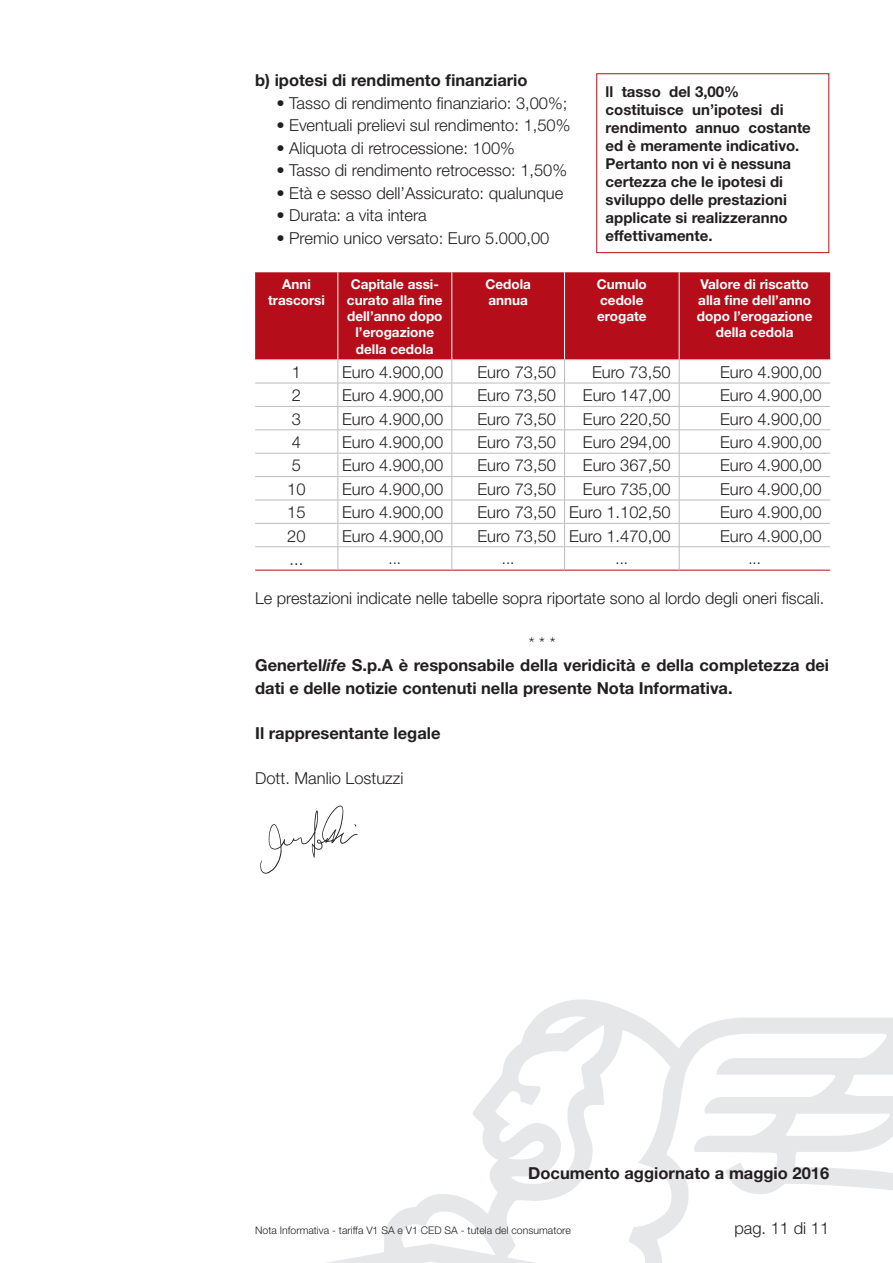
<style>
.page{position:relative;width:893px;height:1263px;background:#fff}
.page>*{position:absolute;margin:0;border:0;box-sizing:border-box;transform-origin:0 0}
.t1{font:300 16.5px "Helvetica Neue";color:#231f20}
.t2{font:700 16.5px/22.5px "Helvetica Neue";color:#231f20}
.t3{font:700 15px/18px "Helvetica Neue";color:#231f20}
.t4{font:300 15px "Helvetica Neue";color:#231f20}
.t5{font:700 13.5px/16.2px "Helvetica Neue";color:#fff;text-align:center}
.t6{font:300 10.5px "Helvetica Neue";color:#231f20}
.s1{font-weight:300}
.s2{font-style:italic}
</style>
<div class="page">
<svg style="left:326px;top:999px;width:567px;height:264px"></svg>
<div style="left:255px;top:272px;width:575px;height:87px;background:#b50e1a"></div>
<hr style="left:338px;top:383px;width:114px;height:1px;background:#bcbdc0">
<hr style="left:452px;top:383px;width:112px;height:1px;background:#bcbdc0">
<hr style="left:564px;top:383px;width:115px;height:1px;background:#bcbdc0">
<hr style="left:679px;top:383px;width:151px;height:1px;background:#bcbdc0">
<hr style="left:338px;top:406px;width:114px;height:1px;background:#bcbdc0">
<hr style="left:452px;top:406px;width:112px;height:1px;background:#bcbdc0">
<hr style="left:564px;top:406px;width:115px;height:1px;background:#bcbdc0">
<hr style="left:679px;top:406px;width:151px;height:1px;background:#bcbdc0">
<hr style="left:338px;top:430px;width:114px;height:1px;background:#bcbdc0">
<hr style="left:452px;top:430px;width:112px;height:1px;background:#bcbdc0">
<hr style="left:564px;top:430px;width:115px;height:1px;background:#bcbdc0">
<hr style="left:679px;top:430px;width:151px;height:1px;background:#bcbdc0">
<hr style="left:338px;top:453px;width:114px;height:1px;background:#bcbdc0">
<hr style="left:452px;top:453px;width:112px;height:1px;background:#bcbdc0">
<hr style="left:564px;top:453px;width:115px;height:1px;background:#bcbdc0">
<hr style="left:679px;top:453px;width:151px;height:1px;background:#bcbdc0">
<hr style="left:338px;top:476px;width:114px;height:1px;background:#bcbdc0">
<hr style="left:452px;top:476px;width:112px;height:1px;background:#bcbdc0">
<hr style="left:564px;top:476px;width:115px;height:1px;background:#bcbdc0">
<hr style="left:679px;top:476px;width:151px;height:1px;background:#bcbdc0">
<hr style="left:338px;top:500px;width:114px;height:1px;background:#bcbdc0">
<hr style="left:452px;top:500px;width:112px;height:1px;background:#bcbdc0">
<hr style="left:564px;top:500px;width:115px;height:1px;background:#bcbdc0">
<hr style="left:679px;top:500px;width:151px;height:1px;background:#bcbdc0">
<hr style="left:338px;top:523px;width:114px;height:1px;background:#bcbdc0">
<hr style="left:452px;top:523px;width:112px;height:1px;background:#bcbdc0">
<hr style="left:564px;top:523px;width:115px;height:1px;background:#bcbdc0">
<hr style="left:679px;top:523px;width:151px;height:1px;background:#bcbdc0">
<hr style="left:338px;top:546px;width:114px;height:1px;background:#bcbdc0">
<hr style="left:452px;top:546px;width:112px;height:1px;background:#bcbdc0">
<hr style="left:564px;top:546px;width:115px;height:1px;background:#bcbdc0">
<hr style="left:679px;top:546px;width:151px;height:1px;background:#bcbdc0">
<hr style="left:255px;top:359px;width:83px;height:1px;background:#bcbdc0">
<hr style="left:338px;top:359px;width:114px;height:1px;background:#bcbdc0">
<hr style="left:452px;top:359px;width:112px;height:1px;background:#bcbdc0">
<hr style="left:564px;top:359px;width:115px;height:1px;background:#bcbdc0">
<hr style="left:679px;top:359px;width:151px;height:1px;background:#bcbdc0">
<hr style="left:255px;top:570px;width:83px;height:1px;background:#b50e1a">
<hr style="left:338px;top:570px;width:114px;height:1px;background:#b50e1a">
<hr style="left:452px;top:570px;width:112px;height:1px;background:#b50e1a">
<hr style="left:564px;top:570px;width:115px;height:1px;background:#b50e1a">
<hr style="left:679px;top:570px;width:151px;height:1px;background:#b50e1a">
<hr style="left:255px;top:500px;width:83px;height:1px;background:#bcbdc0">
<hr style="left:255px;top:523px;width:83px;height:1px;background:#bcbdc0">
<hr style="left:255px;top:546px;width:83px;height:1px;background:#bcbdc0">
<hr style="left:255px;top:476px;width:83px;height:1px;background:#bcbdc0">
<hr style="left:255px;top:430px;width:83px;height:1px;background:#bcbdc0">
<hr style="left:255px;top:406px;width:83px;height:1px;background:#bcbdc0">
<hr style="left:255px;top:383px;width:83px;height:1px;background:#bcbdc0">
<hr style="left:255px;top:453px;width:83px;height:1px;background:#bcbdc0">
<svg style="left:452px;top:360px;width:1px;height:210px"></svg>
<svg style="left:564px;top:360px;width:1px;height:210px"></svg>
<svg style="left:679px;top:360px;width:1px;height:210px"></svg>
<hr style="left:452px;top:272px;width:1px;height:87px;background:#fff">
<hr style="left:564px;top:272px;width:1px;height:87px;background:#fff">
<hr style="left:679px;top:272px;width:1px;height:87px;background:#fff">
<hr style="left:338px;top:272px;width:1px;height:87px;background:#fff">
<svg style="left:338px;top:360px;width:1px;height:210px"></svg>
<img style="left:260px;top:805px;width:98px;height:69px">
<div style="left:596px;top:73px;width:233px;height:180px;border:1px solid #b50e1a"></div>
<p class="t2" style="left:255px;top:69px;width:274px">b) ipotesi di rendimento finanziario</p>
<p class="t1" style="left:276px;top:93px;width:292px">• Tasso di rendimento finanziario: 3,00%;</p>
<p class="t1" style="left:276px;top:115px;width:296px">• Eventuali prelievi sul rendimento: 1,50%</p>
<p class="t1" style="left:276px;top:138px;width:240px">• Aliquota di retrocessione: 100%</p>
<p class="t1" style="left:276px;top:160px;width:292px">• Tasso di rendimento retrocesso: 1,50%</p>
<p class="t1" style="left:276px;top:183px;width:288px">• Età e sesso dell’Assicurato: qualunque</p>
<p class="t1" style="left:276px;top:205px;width:152px">• Durata: a vita intera</p>
<p class="t1" style="left:276px;top:228px;width:275px">• Premio unico versato: Euro 5.000,00</p>
<p class="t5" style="left:268px;top:276px;width:58px">Anni trascorsi</p>
<p class="t5" style="left:347px;top:276px;width:97px">Capitale assi&shy;curato alla fine dell’anno dopo l’erogazione della cedola</p>
<p class="t5" style="left:485px;top:276px;width:47px;text-align:left">Cedola annua</p>
<p class="t5" style="left:597px;top:276px;width:51px;text-align:left">Cumulo cedole erogate</p>
<p class="t5" style="left:697px;top:276px;width:117px">Valore di riscatto alla fine dell’anno dopo l’erogazione della cedola</p>
<p class="t1" style="left:292px;top:362px;width:11px">1</p>
<p class="t1" style="left:342px;top:362px;width:103px">Euro 4.900,00</p>
<p class="t1" style="left:477px;top:362px;width:80px">Euro 73,50</p>
<p class="t1" style="left:592px;top:362px;width:80px">Euro 73,50</p>
<p class="t1" style="left:720px;top:362px;width:103px">Euro 4.900,00</p>
<p class="t1" style="left:292px;top:385px;width:11px">2</p>
<p class="t1" style="left:342px;top:385px;width:103px">Euro 4.900,00</p>
<p class="t1" style="left:477px;top:385px;width:80px">Euro 73,50</p>
<p class="t1" style="left:583px;top:385px;width:89px">Euro 147,00</p>
<p class="t1" style="left:720px;top:385px;width:103px">Euro 4.900,00</p>
<p class="t1" style="left:292px;top:409px;width:11px">3</p>
<p class="t1" style="left:342px;top:409px;width:103px">Euro 4.900,00</p>
<p class="t1" style="left:477px;top:409px;width:80px">Euro 73,50</p>
<p class="t1" style="left:583px;top:409px;width:89px">Euro 220,50</p>
<p class="t1" style="left:720px;top:409px;width:103px">Euro 4.900,00</p>
<p class="t1" style="left:292px;top:432px;width:11px">4</p>
<p class="t1" style="left:342px;top:432px;width:103px">Euro 4.900,00</p>
<p class="t1" style="left:477px;top:432px;width:80px">Euro 73,50</p>
<p class="t1" style="left:583px;top:432px;width:89px">Euro 294,00</p>
<p class="t1" style="left:720px;top:432px;width:103px">Euro 4.900,00</p>
<p class="t1" style="left:292px;top:455px;width:11px">5</p>
<p class="t1" style="left:342px;top:455px;width:103px">Euro 4.900,00</p>
<p class="t1" style="left:477px;top:455px;width:80px">Euro 73,50</p>
<p class="t1" style="left:583px;top:455px;width:89px">Euro 367,50</p>
<p class="t1" style="left:720px;top:455px;width:103px">Euro 4.900,00</p>
<p class="t1" style="left:287px;top:479px;width:20px">10</p>
<p class="t1" style="left:342px;top:479px;width:103px">Euro 4.900,00</p>
<p class="t1" style="left:477px;top:479px;width:80px">Euro 73,50</p>
<p class="t1" style="left:583px;top:479px;width:89px">Euro 735,00</p>
<p class="t1" style="left:720px;top:479px;width:103px">Euro 4.900,00</p>
<p class="t1" style="left:287px;top:502px;width:20px">15</p>
<p class="t1" style="left:342px;top:502px;width:103px">Euro 4.900,00</p>
<p class="t1" style="left:477px;top:502px;width:195px">Euro 73,50 Euro 1.102,50</p>
<p class="t1" style="left:720px;top:502px;width:103px">Euro 4.900,00</p>
<p class="t1" style="left:287px;top:526px;width:20px">20</p>
<p class="t1" style="left:342px;top:526px;width:103px">Euro 4.900,00</p>
<p class="t1" style="left:477px;top:526px;width:195px">Euro 73,50 Euro 1.470,00</p>
<p class="t1" style="left:720px;top:526px;width:103px">Euro 4.900,00</p>
<p class="t1" style="left:290px;top:549px;width:15px">...</p>
<p class="t4" style="left:389px;top:550px;width:14px">...</p>
<p class="t4" style="left:502px;top:550px;width:14px">...</p>
<p class="t4" style="left:616px;top:550px;width:14px">...</p>
<p class="t4" style="left:748px;top:550px;width:14px">...</p>
<p class="t1" style="left:255px;top:588px;width:571px">Le prestazioni indicate nelle tabelle sopra riportate sono al lordo degli oneri fiscali.</p>
<p class="t2" style="left:255px;top:631px;width:575px;text-indent:274px"><span class="s1">* * *<br></span>Genertel<span class="s2">life</span> S.p.A è responsabile della veridicità e della completezza dei dati e delle notizie contenuti nella presente Nota Informativa.</p>
<p class="t2" style="left:255px;top:721px;width:187px">Il rappresentante legale</p>
<p class="t1" style="left:255px;top:768px;width:150px">Dott. Manlio Lostuzzi</p>
<p class="t3" style="left:606px;top:82px;width:207px">ll tasso del 3,00% costituisce un’ipotesi di rendimento annuo costante ed è meramente indicativo.<br>Pertanto non vi è nessuna certezza che le ipotesi di sviluppo delle prestazioni applicate si realizzeranno effettivamente.</p>
<p class="t2" style="left:528px;top:1162px;width:302px">Documento aggiornato a maggio 2016</p>
<p class="t6" style="left:255px;top:1224px;width:317px">Nota Informativa - tariffa V1 SA e V1 CED SA - tutela del consumatore</p>
<p class="t1" style="left:734px;top:1218px;width:96px">pag. 11 di 11</p>
</div>
